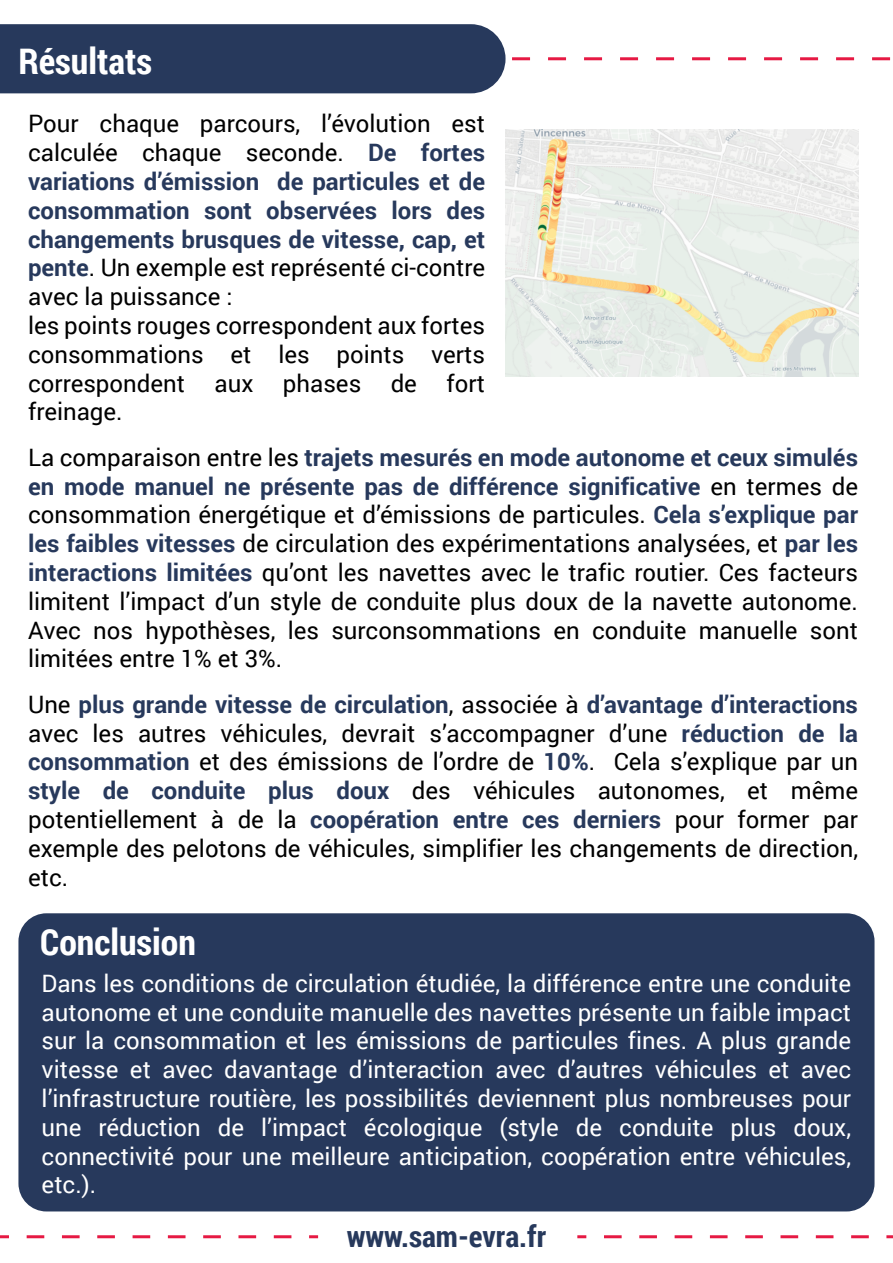
<style>
.page{position:relative;width:893px;height:1263px;background:#fff}
.page>*{position:absolute;margin:0;border:0;box-sizing:border-box;transform-origin:0 0}
.t1{font:700 36px "Roboto Condensed";color:#fff}
.t2{font:700 30px "Roboto Condensed";color:#27395c}
.t3{font:24px/28.8px "Roboto";color:#000;text-align:justify}
.t4{font:24px/28.8px "Roboto";color:#fff;text-align:justify}
.s1{font-weight:700;color:#27395c}
</style>
<div class="page">
<div style="left:0;top:24px;width:505px;height:69px;background:#27395c"></div>
<svg style="left:512px;top:57px;width:379px;height:3px"></svg>
<svg style="left:0;top:1235px;width:9px;height:3px"></svg>
<svg style="left:27px;top:1235px;width:265px;height:3px"></svg>
<svg style="left:309px;top:1235px;width:9px;height:3px"></svg>
<svg style="left:577px;top:1235px;width:9px;height:3px"></svg>
<svg style="left:604px;top:1235px;width:265px;height:3px"></svg>
<svg style="left:886px;top:1235px;width:7px;height:3px"></svg>
<div style="left:18px;top:913px;width:856px;height:298px;background:#27395c;border-radius:28px"></div>
<img style="left:505px;top:130px;width:353px;height:247px">
<h1 class="t1" style="left:18px;top:36px;width:135px">Résultats</h1>
<p class="t3" style="left:28px;top:108px;width:459px;text-align:left">Pour chaque parcours, l’évolution est calculée chaque seconde. <span class="s1">De fortes variations d’émission de particules et de consommation sont observées lors des changements brusques de vitesse, cap, et pente</span>. Un exemple est représenté ci-contre avec la puissance :<br>les points rouges correspondent aux fortes consommations et les points verts correspondent aux phases de fort freinage.</p>
<p class="t3" style="left:28px;top:442px;width:831px">La comparaison entre les <span class="s1">trajets mesurés en mode autonome et ceux simulés en mode manuel ne présente pas de différence significative</span> en termes de consommation énergétique et d’émissions de particules. <span class="s1">Cela s’explique par les faibles vitesses</span> de circulation des expérimentations analysées, et <span class="s1">par les interactions limitées</span> qu’ont les navettes avec le trafic routier. Ces facteurs limitent l’impact d’un style de conduite plus doux de la navette autonome.<br>Avec nos hypothèses, les surconsommations en conduite manuelle sont limitées entre 1% et 3%.</p>
<p class="t3" style="left:28px;top:689px;width:831px">Une <span class="s1">plus grande vitesse de circulation</span>, associée à <span class="s1">d’avantage d’interactions </span>avec les autres véhicules, devrait s’accompagner d’une <span class="s1">réduction de la consommation</span> et des émissions de l’ordre de <span class="s1">10%</span>. Cela s’explique par un <span class="s1">style de conduite plus doux</span> des véhicules autonomes, et même potentiellement à de la <span class="s1">coopération entre ces derniers</span> pour former par exemple des pelotons de véhicules, simplifier les changements de direction, etc.</p>
<h1 class="t1" style="left:40px;top:916px;width:157px">Conclusion</h1>
<p class="t4" style="left:42px;top:968px;width:811px">Dans les conditions de circulation étudiée, la différence entre une conduite autonome et une conduite manuelle des navettes présente un faible impact sur la consommation et les émissions de particules fines. A plus grande vitesse et avec davantage d’interaction avec d’autres véhicules et avec l’infrastructure routière, les possibilités deviennent plus nombreuses pour une réduction de l’impact écologique (style de conduite plus doux, connectivité pour une meilleure anticipation, coopération entre véhicules, etc.).</p>
<p class="t2" style="left:347px;top:1215px;width:201px">www.sam-evra.fr</p>
</div>
